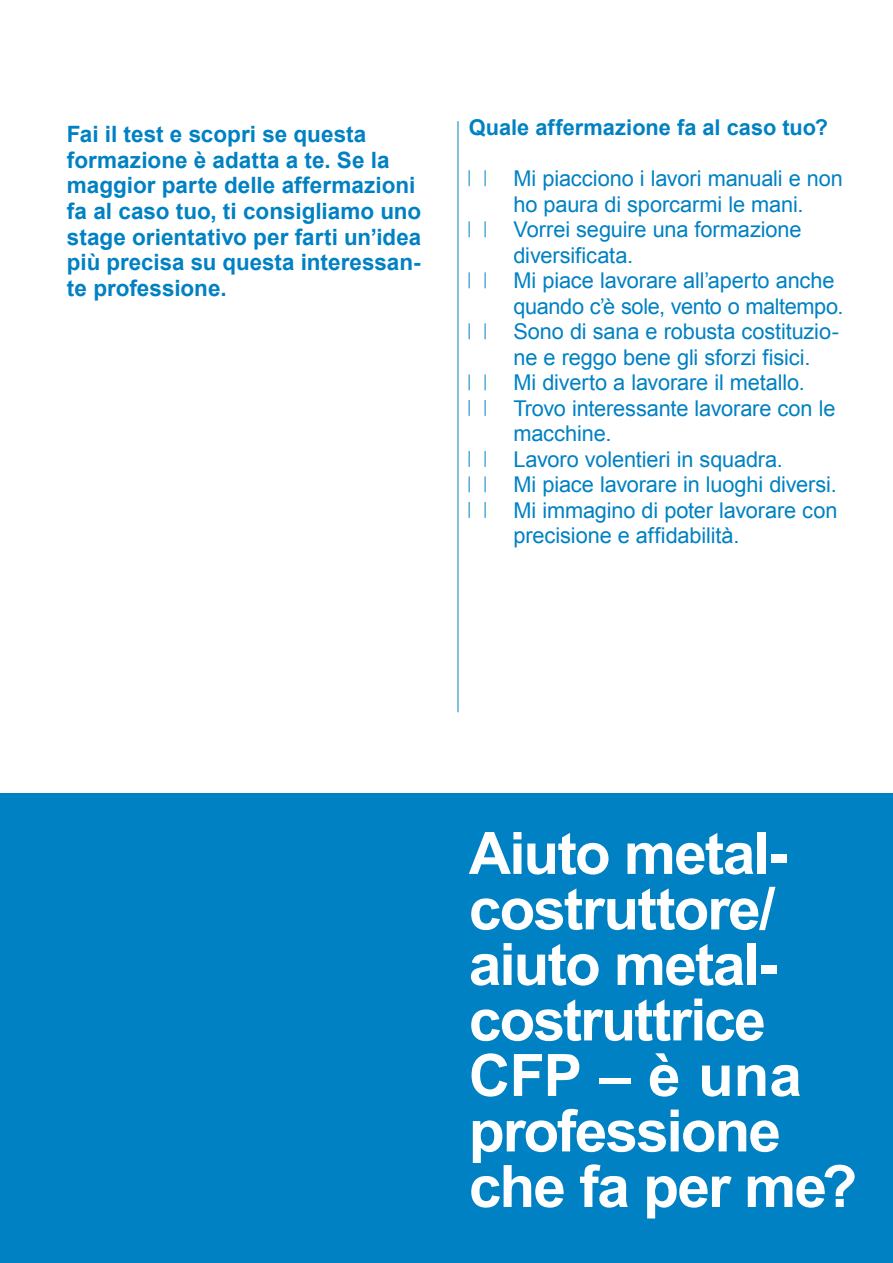
<style>
.page{position:relative;width:893px;height:1263px;background:#fff}
.page>*{position:absolute;margin:0;border:0;box-sizing:border-box;transform-origin:0 0}
.t1{font:700 58.5px/55.5px "Arial";letter-spacing:-.03em;color:#fff}
.t2{font:700 22.5px/25.5px "Arial";color:#0081c3}
.t3{font:21.75px/25.5px "Arial";letter-spacing:-.005em;color:#0081c3}
.t4{font:700 21.75px "Arial";color:#0081c3}
</style>
<div class="page">
<div style="left:0;top:793px;width:893px;height:470px;background:#0081c3"></div>
<hr style="left:458px;top:121px;width:1px;height:591px;background:#0081c3">
<svg style="left:469px;top:170px;width:1px;height:16px"></svg>
<svg style="left:485px;top:170px;width:1px;height:16px"></svg>
<svg style="left:469px;top:221px;width:1px;height:16px"></svg>
<svg style="left:485px;top:221px;width:1px;height:16px"></svg>
<svg style="left:469px;top:272px;width:1px;height:16px"></svg>
<svg style="left:485px;top:272px;width:1px;height:16px"></svg>
<svg style="left:469px;top:323px;width:1px;height:16px"></svg>
<svg style="left:485px;top:323px;width:1px;height:16px"></svg>
<svg style="left:469px;top:374px;width:1px;height:16px"></svg>
<svg style="left:485px;top:374px;width:1px;height:16px"></svg>
<svg style="left:469px;top:400px;width:1px;height:16px"></svg>
<svg style="left:485px;top:400px;width:1px;height:16px"></svg>
<svg style="left:469px;top:451px;width:1px;height:16px"></svg>
<svg style="left:485px;top:451px;width:1px;height:16px"></svg>
<svg style="left:469px;top:476px;width:1px;height:16px"></svg>
<svg style="left:485px;top:476px;width:1px;height:16px"></svg>
<svg style="left:469px;top:502px;width:1px;height:16px"></svg>
<svg style="left:485px;top:502px;width:1px;height:16px"></svg>
<p class="t2" style="left:67px;top:123px;width:356px">Fai il test e scopri se questa formazione è adatta a te. Se la maggior parte delle affermazioni fa al caso tuo, ti consigliamo uno stage orientativo per farti un’idea più precisa su questa interessan&shy;te professione.</p>
<p class="t4" style="left:469px;top:113px;width:361px">Quale affermazione fa al caso tuo?</p>
<p class="t3" style="left:513px;top:166px;width:332px">Mi piacciono i lavori manuali e non ho paura di sporcarmi le mani.<br>Vorrei seguire una formazione diversificata.<br>Mi piace lavorare all’aperto anche quando c’è sole, vento o maltempo.<br>Sono di sana e robusta costituzio&shy;ne e reggo bene gli sforzi fisici.<br>Mi diverto a lavorare il metallo.<br>Trovo interessante lavorare con le macchine.<br>Lavoro volentieri in squadra.<br>Mi piace lavorare in luoghi diversi.<br>Mi immagino di poter lavorare con precisione e affidabilità.</p>
<h1 class="t1" style="left:469px;top:827px;width:390px">Aiuto metal&shy;costruttore/ aiuto metal&shy;costruttrice<br>CFP – è una professione che fa per me?</h1>
</div>
